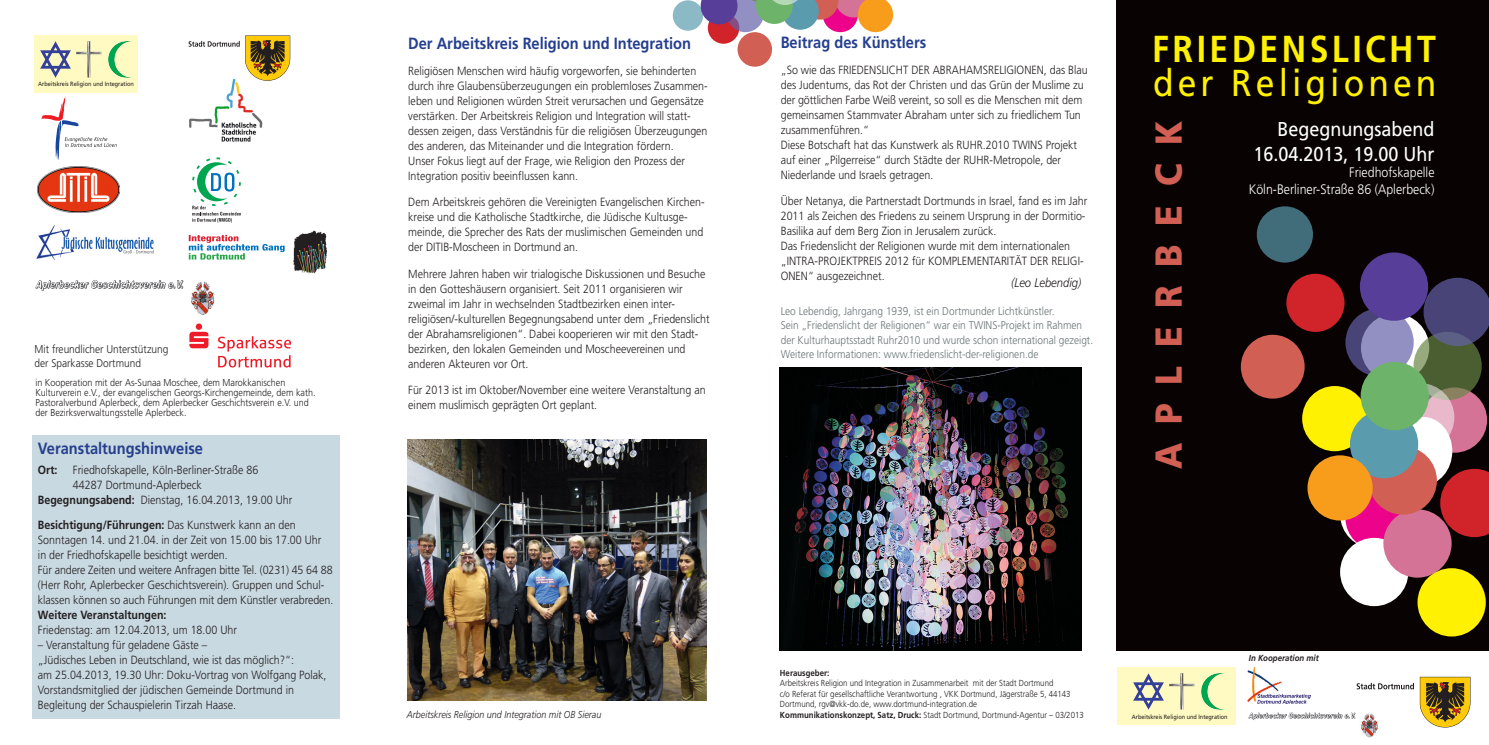
<style>
.page{position:relative;width:1489px;height:745px;background:#fff}
.page>*{position:absolute;margin:0;border:0;box-sizing:border-box;transform-origin:0 0}
.t1{font:700 37.5px "Frutiger LT";letter-spacing:.105em;color:#fff101;scale:.9 1}
.t2{font:37.5px "Frutiger LT";letter-spacing:.12em;color:#fff101;scale:.9 1}
.t3{font:900 37.5px "Frutiger LT";letter-spacing:.55em;color:#d15f54;scale:.9 1}
.t4{font:20px/24px "Frutiger LT";color:#fff;text-align:right;scale:.9 1}
.t5{font:700 16.25px "Frutiger LT";color:#253f8e;scale:.9 1}
.t6{font:300 13.75px/16.5px "Frutiger LT";color:#fff;text-align:right;scale:.9 1}
.t7{font:italic 300 12.5px "Frutiger LT";color:#231f20;scale:.9 1}
.t8{font:300 11.88px/15px "Frutiger LT";color:#231f20;scale:.9 1}
.t9{font:700 11.88px "Frutiger LT";color:#231f20;scale:.9 1}
.t10{font:300 11.25px/14.4px "Frutiger LT";color:#697374;scale:.9 1}
.t11{font:300 11.25px/13.5px "Frutiger LT";color:#231f20;scale:.9 1}
.t12{font:300 10px/10px "Frutiger LT";color:#231f20;scale:.9 1}
.t13{font:italic 300 10px "Frutiger LT";color:#231f20;scale:.9 1}
.t14{font:300 8.75px/10.5px "Frutiger LT";color:#231f20;scale:.9 1}
.t15{font:italic 700 8.75px "Frutiger LT";color:#231f20;scale:.9 1}
.t16{font:700 8.75px "Frutiger LT";color:#231f20;scale:.9 1}
.t17{font:6.12px "Frutiger LT";color:#231f20;scale:.9 1}
.s1{font-weight:700}
</style>
<div class="page">
<img style="left:190px;top:81px;width:73px;height:61px">
<img style="left:35px;top:280px;width:180px;height:36px">
<div style="left:32px;top:434px;width:307px;height:284px;background:#c9d9e1"></div>
<div style="left:1116px;top:0;width:372px;height:650px;background:#080302"></div>
<div style="left:1301px;top:386px;width:66px;height:65px;background:#fff101;border-radius:50%"></div>
<svg style="left:1360px;top:313px;width:68px;height:68px"></svg>
<div style="left:1421px;top:387px;width:65px;height:65px;background:#d57397;border-radius:50%"></div>
<div style="left:1345px;top:485px;width:65px;height:65px;background:#ed028c;border-radius:50%"></div>
<div style="left:1339px;top:537px;width:69px;height:68px;background:#fff;border-radius:50%"></div>
<div style="left:1393px;top:416px;width:59px;height:69px;background:#fff;border-radius:50%"></div>
<div style="left:1383px;top:509px;width:68px;height:68px;background:#d57397;border-radius:50%"></div>
<svg style="left:1345px;top:308px;width:68px;height:68px;fill:#9290c3"></svg>
<div style="left:1417px;top:568px;width:68px;height:68px;background:#fff101;border-radius:50%"></div>
<svg style="left:1413px;top:331px;width:68px;height:69px;fill:#4b5e32"></svg>
<svg style="left:1439px;top:468px;width:49px;height:69px"></svg>
<svg style="left:1385px;top:383px;width:69px;height:68px"></svg>
<div style="left:1368px;top:446px;width:68px;height:68px;background:#d15f54;border-radius:50%"></div>
<div style="left:1349px;top:409px;width:68px;height:69px;background:#5a9bae;border-radius:50%"></div>
<div style="left:1360px;top:361px;width:68px;height:69px;background:#6db46a;border-radius:50%"></div>
<div style="left:1307px;top:455px;width:65px;height:65px;background:#f89c1c;border-radius:50%"></div>
<svg style="left:1423px;top:277px;width:65px;height:69px"></svg>
<div style="left:1359px;top:252px;width:68px;height:68px;background:#573e99;border-radius:50%"></div>
<div style="left:1256px;top:206px;width:56px;height:56px;background:#416d7a;border-radius:50%"></div>
<div style="left:1240px;top:334px;width:64px;height:64px;background:#d15f54;border-radius:50%"></div>
<div style="left:1286px;top:273px;width:58px;height:59px;background:#d1232a;border-radius:50%"></div>
<div style="left:672px;top:0;width:31px;height:31px;background:#8bb9c6;border-radius:50%"></div>
<div style="left:737px;top:32px;width:35px;height:35px;background:#d15f54;border-radius:50%"></div>
<div style="left:707px;top:12px;width:32px;height:32px;background:#d1232a;border-radius:50%"></div>
<img style="left:780px;top:367px;width:301px;height:283px">
<svg style="left:41px;top:97px;width:76px;height:63px"></svg>
<svg style="left:189px;top:235px;width:96px;height:24px"></svg>
<img style="left:293px;top:230px;width:33px;height:43px">
<svg style="left:192px;top:162px;width:49px;height:60px"></svg>
<img style="left:36px;top:225px;width:118px;height:35px">
<svg style="left:700px;top:0;width:194px;height:35px"></svg>
<svg style="left:218px;top:336px;width:73px;height:31px"></svg>
<svg style="left:189px;top:323px;width:19px;height:25px"></svg>
<svg style="left:1419px;top:676px;width:51px;height:51px"></svg>
<svg style="left:1356px;top:682px;width:57px;height:7px"></svg>
<div style="left:1116px;top:667px;width:119px;height:57px;background:#fffac1"></div>
<img style="left:1133px;top:673px;width:92px;height:36px">
<img style="left:1248px;top:712px;width:130px;height:26px">
<img style="left:1247px;top:667px;width:63px;height:35px">
<img style="left:407px;top:439px;width:299px;height:261px">
<img style="left:37px;top:167px;width:82px;height:45px">
<svg style="left:188px;top:35px;width:102px;height:46px"></svg>
<div style="left:35px;top:35px;width:103px;height:57px;background:#fffac1"></div>
<img style="left:40px;top:41px;width:92px;height:36px">
<p class="t17" style="left:38px;top:80px;width:108px">Arbeitskreis Religion und Integration</p>
<p class="t11" style="left:35px;top:343px;width:150px">Mit freundlicher Unterstützung der Sparkasse Dortmund</p>
<p class="t12" style="left:35px;top:377px;width:313px">in Kooperation mit der As-Sunaa Moschee, dem Marokkanischen Kulturverein e.V., der evangelischen Georgs-Kirchengemeinde, dem kath.<br>Pastoralverbund Aplerbeck, dem Aplerbecker Geschichtsverein e.V. und der Bezirksverwaltungsstelle Aplerbeck.</p>
<h3 class="t5" style="left:38px;top:438px;width:185px">Veranstaltungshinweise</h3>
<p class="t9" style="left:38px;top:462px;width:23px">Ort:</p>
<p class="t8" style="left:73px;top:462px;width:207px">Friedhofskapelle, Köln-Berliner-Straße 86</p>
<p class="t8" style="left:73px;top:477px;width:145px">44287 Dortmund-Aplerbeck</p>
<p class="t8" style="left:38px;top:492px;width:284px"><span class="s1">Begegnungsabend:</span> Dienstag, 16.04.2013, 19.00 Uhr</p>
<p class="t8" style="left:38px;top:517px;width:330px"><span class="s1">Besichtigung/Führungen:</span> Das Kunstwerk kann an den Sonntagen 14. und 21.04. in der Zeit von 15.00 bis 17.00 Uhr<br>in der Friedhofskapelle besichtigt werden.<br>Für andere Zeiten und weitere Anfragen bitte Tel. (0231) 45 64 88 (Herr Rohr, Aplerbecker Geschichtsverein). Gruppen und Schul&shy;klassen können so auch Führungen mit dem Künstler verabreden.</p>
<p class="t9" style="left:38px;top:607px;width:144px">Weitere Veranstaltungen:</p>
<p class="t8" style="left:38px;top:622px;width:223px">Friedenstag: am 12.04.2013, um 18.00 Uhr</p>
<p class="t8" style="left:38px;top:637px;width:322px">– Veranstaltung für geladene Gäste –<br>„Jüdisches Leben in Deutschland, wie ist das möglich?“:<br>am 25.04.2013, 19.30 Uhr: Doku-Vortrag von Wolfgang Polak, Vorstandsmitglied der jüdischen Gemeinde Dortmund in Begleitung der Schauspielerin Tirzah Haase.</p>
<h3 class="t5" style="left:408px;top:33px;width:315px">Der Arbeitskreis Religion und Integration</h3>
<p class="t8" style="left:408px;top:63px;width:334px">Religiösen Menschen wird häufig vorgeworfen, sie behinderten durch ihre Glaubensüberzeugungen ein problemloses Zusammen&shy;leben und Religionen würden Streit verursachen und Gegensätze verstärken. Der Arbeitskreis Religion und Integration will statt&shy;dessen zeigen, dass Verständnis für die religiösen Überzeugungen des anderen, das Miteinander und die Integration fördern.<br>Unser Fokus liegt auf der Frage, wie Religion den Prozess der Integration positiv beeinflussen kann.</p>
<p class="t8" style="left:408px;top:195px;width:331px">Dem Arbeitskreis gehören die Vereinigten Evangelischen Kirchen&shy;kreise und die Katholische Stadtkirche, die Jüdische Kultusge&shy;meinde, die Sprecher des Rats der muslimischen Gemeinden und der DITIB-Moscheen in Dortmund an.</p>
<p class="t8" style="left:408px;top:266px;width:336px">Mehrere Jahren haben wir trialogische Diskussionen und Besuche in den Gotteshäusern organisiert. Seit 2011 organisieren wir zweimal im Jahr in wechselnden Stadtbezirken einen inter&shy;religiösen/-kulturellen Begegnungsabend unter dem „Friedenslicht der Abrahamsreligionen“. Dabei kooperieren wir mit den Stadt&shy;bezirken, den lokalen Gemeinden und Moscheevereinen und anderen Akteuren vor Ort.</p>
<p class="t8" style="left:408px;top:382px;width:332px">Für 2013 ist im Oktober/November eine weitere Veranstaltung an einem muslimisch geprägten Ort geplant.</p>
<h3 class="t5" style="left:780px;top:32px;width:163px">Beitrag des Künstlers</h3>
<p class="t8" style="left:780px;top:62px;width:343px">„So wie das FRIEDENSLICHT DER ABRAHAMSRELIGIONEN, das Blau des Judentums, das Rot der Christen und das Grün der Muslime zu der göttlichen Farbe Weiß vereint, so soll es die Menschen mit dem gemeinsamen Stammvater Abraham unter sich zu friedlichem Tun zusammenführen.“<br>Diese Botschaft hat das Kunstwerk als RUHR.2010 TWINS Projekt auf einer „Pilgerreise“ durch Städte der RUHR-Metropole, der Niederlande und Israels getragen.</p>
<p class="t8" style="left:780px;top:194px;width:342px">Über Netanya, die Partnerstadt Dortmunds in Israel, fand es im Jahr 2011 als Zeichen des Friedens zu seinem Ursprung in der Dormitio-Basilika auf dem Berg Zion in Jerusalem zurück.<br>Das Friedenslicht der Religionen wurde mit dem internationalen „INTRA-PROJEKTPREIS 2012 für KOMPLEMENTARITÄT DER RELIGI-ONEN“ ausgezeichnet.</p>
<p class="t10" style="left:780px;top:304px;width:348px">Leo Lebendig, Jahrgang 1939, ist ein Dortmunder Lichtkünstler.<br>Sein „Friedenslicht der Religionen“ war ein TWINS-Projekt im Rahmen der Kulturhauptsstadt Ruhr2010 und wurde schon international gezeigt.<br>Weitere Informationen: www.friedenslicht-der-religionen.de</p>
<p class="t7" style="left:1011px;top:275px;width:79px">(Leo Lebendig)</p>
<h1 class="t1" style="left:1152px;top:27px;width:317px">FRIEDENSLICHT</h1>
<h1 class="t2" style="left:1152px;top:61px;width:316px">der Religionen</h1>
<h1 class="t3" style="left:1146px;top:468px;width:388px;rotate:-90deg">Aplerbeck</h1>
<h2 class="t4" style="left:1253px;top:117px;width:203px">Begegnungsabend<br>16.04.2013, 19.00 Uhr</h2>
<p class="t6" style="left:1248px;top:164px;width:208px">Friedhofskapelle<br>Köln-Berliner-Straße 86 (Aplerbeck)</p>
<p class="t13" style="left:407px;top:708px;width:218px">Arbeitskreis Religion und Integration mit OB Sierau</p>
<p class="t16" style="left:780px;top:667px;width:56px">Herausgeber:</p>
<p class="t14" style="left:780px;top:677px;width:339px">Arbeitskreis Religion und Integration in Zusammenarbeit mit der Stadt Dortmund<br>c/o Referat für gesellschaftliche Verantwortung , VKK Dortmund, Jägerstraße 5, 44143<br>Dortmund, rgv@vkk-do.de, www.dortmund-integration.de<br><span class="s1">Kommunikationskonzept, Satz, Druck:</span> Stadt Dortmund, Dortmund-Agentur – 03/2013</p>
<p class="t17" style="left:1131px;top:712px;width:108px">Arbeitskreis Religion und Integration</p>
<p class="t15" style="left:1248px;top:652px;width:79px">In Kooperation mit</p>
</div>
